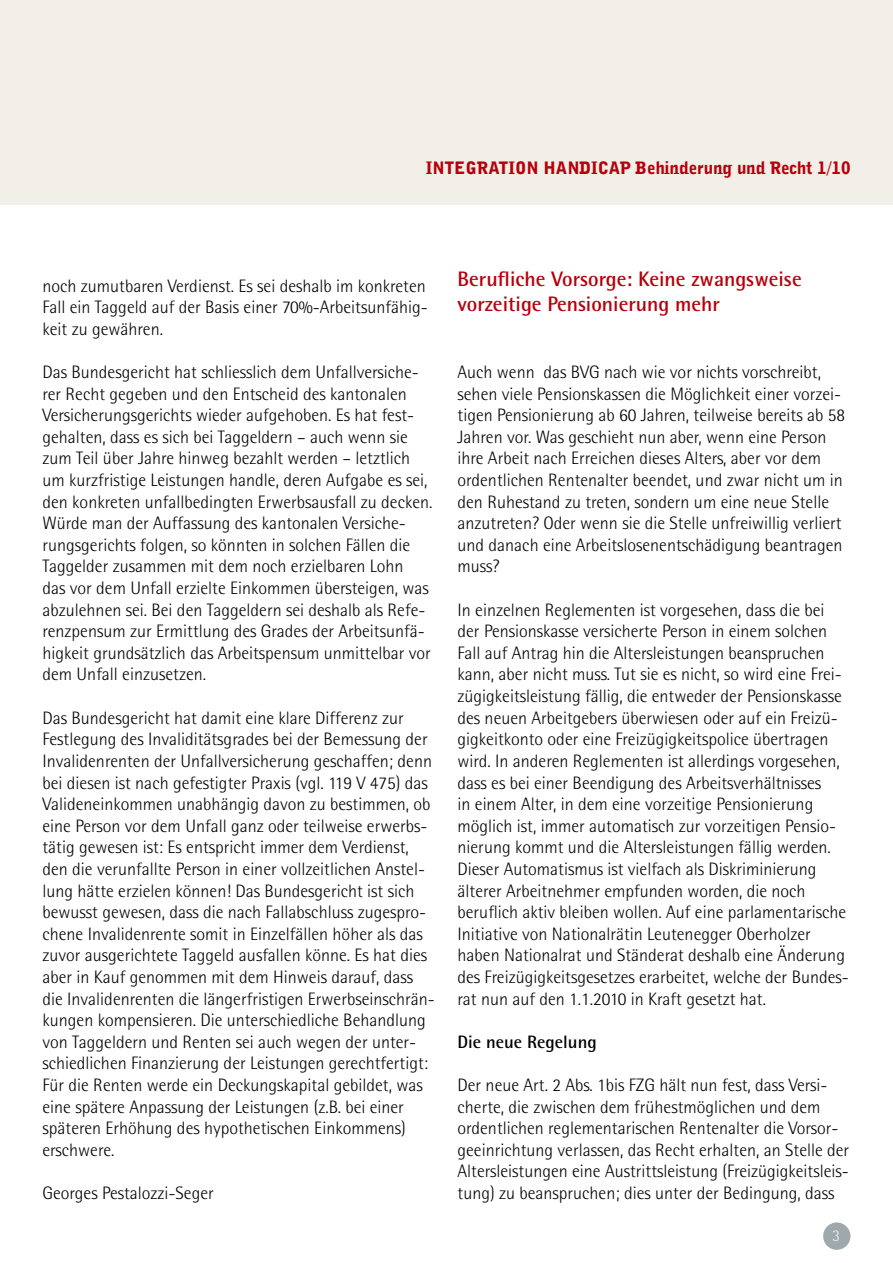
<style>
.page{position:relative;width:893px;height:1263px;background:#fff}
.page>*{position:absolute;margin:0;border:0;box-sizing:border-box;transform-origin:0 0}
.t1{font:700 21px/25.2px "Agfa Rotis Semisans";color:#b7000c}
.t2{font:300 18px/21.6px "Agfa Rotis Semisans";color:#000}
.t3{font:700 18px "Agfa Rotis Semisans";color:#000}
.t4{font:900 17.1px "Avid Gothic";color:#b7000c}
</style>
<div class="page">
<div style="left:0;top:0;width:893px;height:205px;background:#f1efe7"></div>
<div style="left:823px;top:1222px;width:27px;height:28px;background:#9fa8ac;border-radius:50%"></div>
<p class="t4" style="left:426px;top:156px;width:426px">INTEGRATION HANDICAP Behinderung und Recht 1/10</p>
<p class="t2" style="left:43px;top:275px;width:387px;text-align:justify">noch zumutbaren Verdienst. Es sei deshalb im konkreten Fall ein Taggeld auf der Basis einer 70%-Arbeitsunfähig&shy;keit zu gewähren.</p>
<p class="t2" style="left:43px;top:361px;width:391px">Das Bundesgericht hat schliesslich dem Unfallversiche&shy;rer Recht gegeben und den Entscheid des kantonalen Versicherungsgerichts wieder aufgehoben. Es hat fest&shy;gehalten, dass es sich bei Taggeldern – auch wenn sie zum Teil über Jahre hinweg bezahlt werden – letztlich um kurzfristige Leistungen handle, deren Aufgabe es sei, den konkreten unfallbedingten Erwerbsausfall zu decken.<br>Würde man der Auffassung des kantonalen Versiche&shy;rungsgerichts folgen, so könnten in solchen Fällen die Taggelder zusammen mit dem noch erzielbaren Lohn<br>das vor dem Unfall erzielte Einkommen übersteigen, was abzulehnen sei. Bei den Taggeldern sei deshalb als Refe&shy;renzpensum zur Ermittlung des Grades der Arbeitsunfä&shy;higkeit grundsätzlich das Arbeitspensum unmittelbar vor dem Unfall einzusetzen.</p>
<p class="t2" style="left:43px;top:707px;width:394px">Das Bundesgericht hat damit eine klare Differenz zur Festlegung des Invaliditätsgrades bei der Bemessung der Invalidenrenten der Unfallversicherung geschaffen; denn bei diesen ist nach gefestigter Praxis (vgl. 11 9 V 475) das Valideneinkommen unabhängig davon zu bestimmen, ob eine Person vor dem Unfall ganz oder teilweise erwerbs&shy;tätig gewesen ist: Es entspricht immer dem Verdienst, den die verunfallte Person in einer vollzeitlichen Anstel&shy;lung hätte erzielen können! Das Bundesgericht ist sich bewusst gewesen, dass die nach Fallabschluss zugespro&shy;chene Invalidenrente somit in Einzelfällen höher als das zuvor ausgerichtete Taggeld ausfallen könne. Es hat dies aber in Kauf genommen mit dem Hinweis darauf, dass die Invalidenrenten die längerfristigen Erwerbseinschrän&shy;kungen kompensieren. Die unterschiedliche Behandlung von Taggeldern und Renten sei auch wegen der unter&shy;schiedlichen Finanzierung der Leistungen gerechtfertigt:<br>Für die Renten werde ein Deckungskapital gebildet, was eine spätere Anpassung der Leistungen (z.B. bei einer späteren Erhöhung des hypothetischen Einkommens) erschwere.</p>
<p class="t2" style="left:43px;top:1182px;width:173px">Georges Pestalozzi-Seger</p>
<p class="t1" style="left:458px;top:266px;width:346px">Berufliche Vorsorge: Keine zwangsweise vorzeitige Pensionierung mehr</p>
<p class="t2" style="left:458px;top:361px;width:389px">Auch wenn das BVG nach wie vor nichts vorschreibt, sehen viele Pensionskassen die Möglichkeit einer vorzei&shy;tigen Pensionierung ab 60 Jahren, teilweise bereits ab 58<br>Jahren vor. Was geschieht nun aber, wenn eine Person ihre Arbeit nach Erreichen dieses Alters, aber vor dem ordentlichen Rentenalter beendet, und zwar nicht um in den Ruhestand zu treten, sondern um eine neue Stelle anzutreten? Oder wenn sie die Stelle unfreiwillig verliert und danach eine Arbeitslosenentschädigung beantragen muss?</p>
<p class="t2" style="left:458px;top:599px;width:393px">In einzelnen Reglementen ist vorgesehen, dass die bei der Pensionskasse versicherte Person in einem solchen Fall auf Antrag hin die Altersleistungen beanspruchen kann, aber nicht muss. Tut sie es nicht, so wird eine Frei&shy;zügigkeitsleistung fällig, die entweder der Pensionskasse des neuen Arbeitgebers überwiesen oder auf ein Freizü&shy;gigkeitkonto oder eine Freizügigkeitspolice übertragen wird. In anderen Reglementen ist allerdings vorgesehen, dass es bei einer Beendigung des Arbeitsverhältnisses<br>in einem Alter, in dem eine vorzeitige Pensionierung möglich ist, immer automatisch zur vorzeitigen Pensio&shy;nierung kommt und die Altersleistungen fällig werden.<br>Dieser Automatismus ist vielfach als Diskriminierung älterer Arbeitnehmer empfunden worden, die noch beruflich aktiv bleiben wollen. Auf eine parlamentarische Initiative von Nationalrätin Leutenegger Oberholzer haben Nationalrat und Ständerat deshalb eine Änderung des Freizügigkeitsgesetzes erarbeitet, welche der Bundes&shy;rat nun auf den 1 .1 .201 0 in Kraft gesetzt hat.</p>
<p class="t3" style="left:458px;top:1030px;width:141px">Die neue Regelung</p>
<p class="t2" style="left:458px;top:1074px;width:393px">Der neue Art. 2 Abs. 1 bis FZG hält nun fest, dass Versi&shy;cherte, die zwischen dem frühestmöglichen und dem ordentlichen reglementarischen Rentenalter die Vorsor&shy;geeinrichtung verlassen, das Recht erhalten, an Stelle der Altersleistungen eine Austrittsleistung (Freizügigkeitsleis&shy;tung) zu beanspruchen; dies unter der Bedingung, dass</p>
</div>
